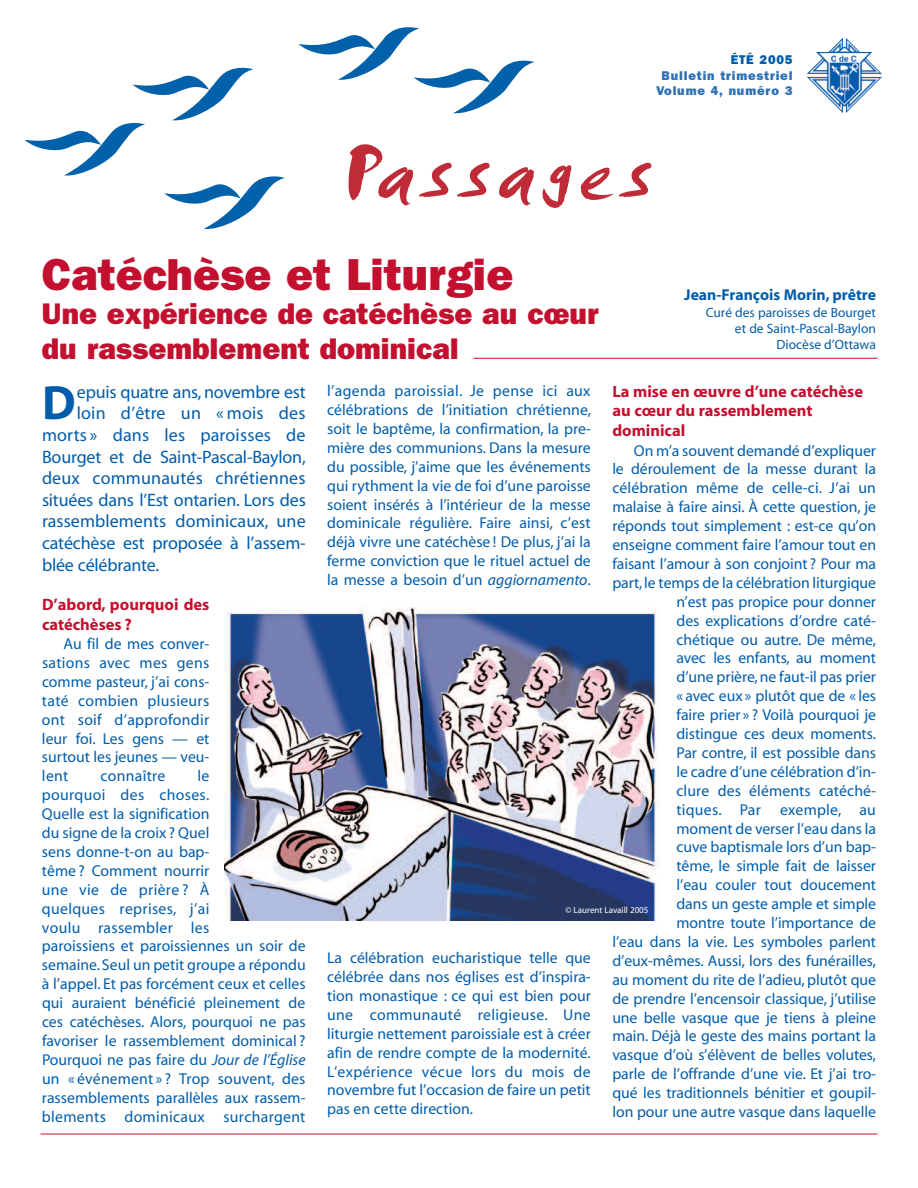
<style>
.page{position:relative;width:918px;height:1188px;background:#fff}
.page>*{position:absolute;margin:0;border:0;box-sizing:border-box;transform-origin:0 0}
.t1{font:700 48.3px "Myriad";color:#015dab}
.t2{font:800 45px "Franklin Gothic";color:#c3102f}
.t3{font:800 30px/34.5px "Franklin Gothic";color:#c3102f}
.t4{font:18px "Myriad";letter-spacing:-.01em;color:#015dab}
.t5{font:18px "Myriad";letter-spacing:.01em;color:#015dab}
.t6{font:700 16.5px/19.8px "Myriad";color:#c3102f}
.t7{font:15.75px/18.9px "Myriad";letter-spacing:-.005em;color:#015dab;text-align:justify}
.t8{font:700 15.75px "Myriad";color:#015dab}
.t9{font:15.75px "Myriad";letter-spacing:.02em;color:#015dab}
.t10{font:13.5px/16.2px "Myriad";color:#015dab;text-align:right}
.t11{font:800 12.75px/15.3px "Franklin Gothic";letter-spacing:.06em;color:#2e71b7;text-align:center}
.t12{font:800 12.75px "Franklin Gothic";letter-spacing:.06em;color:#015dab}
.t13{font:9px "Myriad";color:#fff}
.s1{font-style:italic}
</style>
<div class="page">
<hr style="left:40px;top:1134px;width:838px;height:1px;background:#c3102f">
<svg style="left:298px;top:27px;width:236px;height:87px"></svg>
<svg style="left:25px;top:67px;width:260px;height:162px"></svg>
<svg style="left:349px;top:144px;width:64px;height:61px"></svg>
<svg style="left:419px;top:163px;width:71px;height:34px"></svg>
<svg style="left:499px;top:167px;width:35px;height:38px"></svg>
<svg style="left:542px;top:165px;width:30px;height:43px"></svg>
<svg style="left:581px;top:168px;width:32px;height:32px"></svg>
<svg style="left:619px;top:163px;width:32px;height:34px"></svg>
<hr style="left:473px;top:358px;width:405px;height:1px;background:#c3102f">
<img style="left:807px;top:38px;width:38px;height:36px">
<img style="left:224px;top:608px;width:436px;height:312px">
<p class="t12" style="left:731px;top:52px;width:63px">ÉTÉ 2005</p>
<p class="t11" style="left:656px;top:67px;width:138px">Bulletin trimestriel<br>Volume 4, numéro 3</p>
<h2 class="t2" style="left:42px;top:248px;width:473px">Catéchèse et Liturgie</h2>
<h3 class="t3" style="left:42px;top:297px;width:559px">Une expérience de catéchèse au cœur du rassemblement dominical</h3>
<h1 class="t1" style="left:42px;top:385px;width:35px">D</h1>
<p class="t4" style="left:77px;top:385px;width:230px">epuis quatre ans, novembre est</p>
<p class="t8" style="left:684px;top:288px;width:193px">Jean-François Morin, prêtre</p>
<p class="t10" style="left:706px;top:306px;width:172px">Curé des paroisses de Bourget et de Saint-Pascal-Baylon<br>Diocèse d’Ottawa</p>
<p class="t6" style="left:612px;top:383px;width:252px">La mise en œuvre d’une catéchèse au cœur du rassemblement dominical</p>
<p class="t7" style="left:612px;top:442px;width:265px;text-align:right">On m’a souvent demandé d’expliquer<br>le déroulement de la messe durant la célébration même de celle-ci. J’ai un malaise à faire ainsi. À cette question, je réponds tout simplement : est-ce qu’on enseigne comment faire l’amour tout en faisant l’amour à son conjoint ? Pour ma part, le temps de la célébration liturgique n’est pas propice pour donner<br>des explications d’ordre caté-<br>chétique ou autre. De même,<br>avec les enfants, au moment<br>d’une prière, ne faut-il pas prier<br>« avec eux » plutôt que de « les<br>faire prier » ? Voilà pourquoi je distingue ces deux moments.<br>Par contre, il est possible dans<br>le cadre d’une célébration d’in-<br>clure des éléments catéché-<br>tiques. Par exemple, au<br>moment de verser l’eau dans la<br>cuve baptismale lors d’un bap-<br>tême, le simple fait de laisser<br>l’eau couler tout doucement<br>dans un geste ample et simple<br>montre toute l’importance de<br>l’eau dans la vie. Les symboles parlent d’eux-mêmes. Aussi, lors des funérailles, au moment du rite de l’adieu, plutôt que de prendre l’encensoir classique, j’utilise une belle vasque que je tiens à pleine main. Déjà le geste des mains portant la vasque d’où s’élèvent de belles volutes, parle de l’offrande d’une vie. Et j’ai tro&shy;qué les traditionnels bénitier et goupil&shy;lon pour une autre vasque dans laquelle</p>
<p class="t7" style="left:327px;top:383px;width:265px">l’agenda paroissial. Je pense ici aux célébrations de l’initiation chrétienne, soit le baptême, la confirmation, la pre&shy;mière des communions. Dans la mesure du possible, j’aime que les événements qui rythment la vie de foi d’une paroisse soient insérés à l’intérieur de la messe dominicale régulière. Faire ainsi, c’est déjà vivre une catéchèse ! De plus, j’ai la ferme conviction que le rituel actuel de la messe a besoin d’un <span class="s1">aggiornamento</span>.</p>
<p class="t5" style="left:77px;top:407px;width:230px">loin d’être un « mois des</p>
<p class="t5" style="left:42px;top:428px;width:265px">morts » dans les paroisses de</p>
<p class="t4" style="left:42px;top:450px;width:265px">Bourget et de Saint-Pascal-Baylon,</p>
<p class="t5" style="left:42px;top:471px;width:265px">deux communautés chrétiennes</p>
<p class="t4" style="left:42px;top:493px;width:265px">situées dans l’Est ontarien. Lors des</p>
<p class="t4" style="left:42px;top:515px;width:265px">rassemblements dominicaux, une</p>
<p class="t4" style="left:42px;top:536px;width:265px">catéchèse est proposée à l’assem-</p>
<p class="t4" style="left:42px;top:558px;width:119px">blée célébrante.</p>
<p class="t6" style="left:42px;top:596px;width:169px">D’abord, pourquoi des catéchèses ?</p>
<p class="t7" style="left:42px;top:636px;width:169px;text-indent:22px">Au fil de mes conver&shy;sations avec mes gens comme pasteur, j’ai cons&shy;taté combien plusieurs ont soif d’approfondir leur foi. Les gens — et surtout les jeunes — veu&shy;lent</p>
<p class="t7" style="left:42px;top:768px;width:265px;text-align:left;text-indent:155px">le<br>pourquoi des choses.<br>Quelle est la signification<br>du signe de la croix ? Quel<br>sens donne-t-on au bap-<br>tême ? Comment nourrir<br>une vie de prière ? À<br>quelques reprises, j’ai<br>voulu rassembler les<br>paroissiens et paroissiennes un soir de semaine. Seul un petit groupe a répondu à l’appel. Et pas forcément ceux et celles qui auraient bénéficié pleinement de ces catéchèses. Alors, pourquoi ne pas favoriser le rassemblement dominical ?<br>Pourquoi ne pas faire du <span class="s1">Jour de l’Église </span>un « événement » ? Trop souvent, des rassemblements parallèles aux rassem&shy;blements dominicaux surchargent</p>
<p class="t9" style="left:100px;top:770px;width:67px">connaître</p>
<p class="t13" style="left:565px;top:907px;width:85px">© Laurent Lavaill 2005</p>
<p class="t7" style="left:327px;top:950px;width:265px">La célébration eucharistique telle que célébrée dans nos églises est d’inspira&shy;tion monastique : ce qui est bien pour une communauté religieuse. Une liturgie nettement paroissiale est à créer afin de rendre compte de la modernité.<br>L’expérience vécue lors du mois de novembre fut l’occasion de faire un petit pas en cette direction.</p>
</div>
